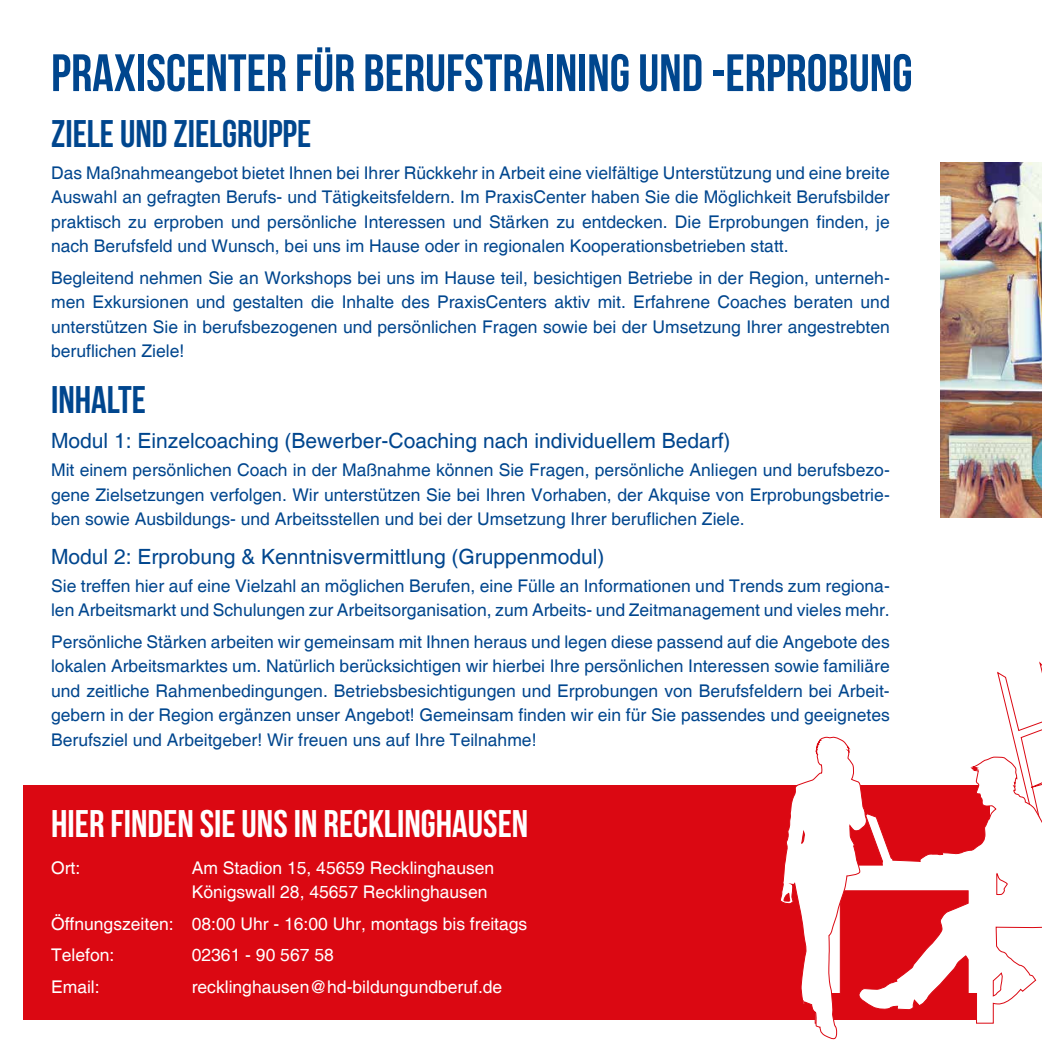
<style>
.page{position:relative;width:1042px;height:1042px;background:#fff}
.page>*{position:absolute;margin:0;border:0;box-sizing:border-box;transform-origin:0 0}
.t1{font:700 52.5px "Bebas Neue";color:#00468e}
.t2{font:700 38.5px "Bebas Neue";color:#fff}
.t3{font:700 38.5px "Bebas Neue";color:#00468e}
.t4{font:21px "Helvetica";color:#00468e}
.t5{font:17.5px/24.5px "Helvetica";color:#00468e;text-align:justify}
.t6{font:17.5px/24.5px "Helvetica";color:#fff}
</style>
<div class="page">
<div style="left:24px;top:785px;width:966px;height:234px;background:#db0812"></div>
<img style="left:940px;top:162px;width:102px;height:355px">
<svg style="left:997px;top:661px;width:45px;height:95px"></svg>
<svg style="left:868px;top:756px;width:174px;height:268px"></svg>
<svg style="left:779px;top:736px;width:89px;height:304px"></svg>
<h1 class="t1" style="left:51px;top:44px;width:863px">PRAXISCENTER FÜR BERUFSTRAINING UND -ERPROBUNG</h1>
<h2 class="t3" style="left:51px;top:113px;width:262px">ZIELE UND ZIELGRUPPE</h2>
<p class="t5" style="left:51px;top:161px;width:840px">Das Maßnahmeangebot bietet Ihnen bei Ihrer Rückkehr in Arbeit eine vielfältige Unterstützung und eine breite Auswahl an gefragten Berufs- und Tätigkeitsfeldern. Im PraxisCenter haben Sie die Möglichkeit Berufsbilder praktisch zu erproben und persönliche Interessen und Stärken zu entdecken. Die Erprobungen finden, je nach Berufsfeld und Wunsch, bei uns im Hause oder in regionalen Kooperationsbetrieben statt.</p>
<p class="t5" style="left:51px;top:266px;width:840px">Begleitend nehmen Sie an Workshops bei uns im Hause teil, besichtigen Betriebe in der Region, unterneh&shy;men Exkursionen und gestalten die Inhalte des PraxisCenters aktiv mit. Erfahrene Coaches beraten und unterstützen Sie in berufsbezogenen und persönlichen Fragen sowie bei der Umsetzung Ihrer angestrebten beruflichen Ziele!</p>
<h2 class="t3" style="left:51px;top:379px;width:96px">INHALTE</h2>
<p class="t4" style="left:51px;top:429px;width:681px">Modul 1: Einzelcoaching (Bewerber-Coaching nach individuellem Bedarf)</p>
<p class="t5" style="left:51px;top:458px;width:840px">Mit einem persönlichen Coach in der Maßnahme können Sie Fragen, persönliche Anliegen und berufsbezo&shy;gene Zielsetzungen verfolgen. Wir unterstützen Sie bei Ihren Vorhaben, der Akquise von Erprobungsbetrie&shy;ben sowie Ausbildungs- und Arbeitsstellen und bei der Umsetzung Ihrer beruflichen Ziele.</p>
<p class="t4" style="left:51px;top:544px;width:555px">Modul 2: Erprobung &amp; Kenntnisvermittlung (Gruppenmodul)</p>
<p class="t5" style="left:51px;top:574px;width:840px">Sie treffen hier auf eine Vielzahl an möglichen Berufen, eine Fülle an Informationen und Trends zum regiona&shy;len Arbeitsmarkt und Schulungen zur Arbeitsorganisation, zum Arbeits- und Zeitmanagement und vieles mehr.</p>
<p class="t5" style="left:51px;top:630px;width:840px">Persönliche Stärken arbeiten wir gemeinsam mit Ihnen heraus und legen diese passend auf die Angebote des lokalen Arbeitsmarktes um. Natürlich berücksichtigen wir hierbei Ihre persönlichen Interessen sowie familiäre und zeitliche Rahmenbedingungen. Betriebsbesichtigungen und Erprobungen von Berufsfeldern bei Arbeit&shy;gebern in der Region ergänzen unser Angebot! Gemeinsam finden wir ein für Sie passendes und geeignetes Berufsziel und Arbeitgeber! Wir freuen uns auf Ihre Teilnahme!</p>
<h2 class="t2" style="left:51px;top:803px;width:479px">HIER FINDEN SIE UNS IN RECKLINGHAUSEN</h2>
<p class="t6" style="left:51px;top:856px;width:31px">Ort:</p>
<p class="t6" style="left:192px;top:856px;width:304px">Am Stadion 15, 45659 Recklinghausen<br>Königswall 28, 45657 Recklinghausen</p>
<p class="t6" style="left:51px;top:908px;width:478px;line-height:31.5px">Öffnungszeiten: 08:00 Uhr - 16:00 Uhr, montags bis freitags<br>Telefon:</p>
<p class="t6" style="left:192px;top:943px;width:144px">02361 - 90 567 58</p>
<p class="t6" style="left:51px;top:975px;width:50px">Email:</p>
<p class="t6" style="left:192px;top:975px;width:312px">recklinghausen@hd-bildungundberuf.de</p>
</div>
